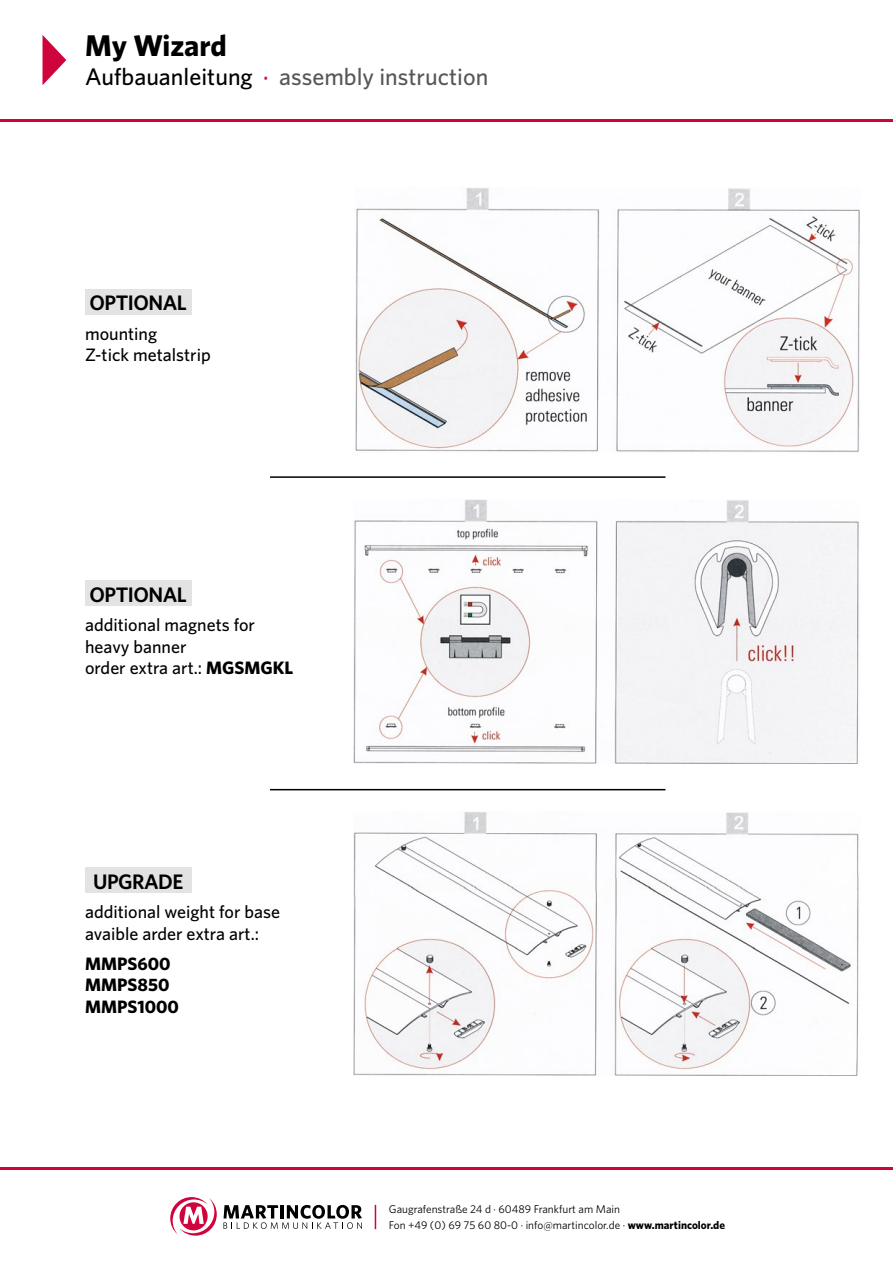
<style>
.page{position:relative;width:893px;height:1263px;background:#fff}
.page>*{position:absolute;margin:0;border:0;box-sizing:border-box;transform-origin:0 0}
.t1{font:700 30px "Whitney";color:#000}
.t2{font:500 24px "Whitney";color:#575756}
.t3{font:600 21px "Whitney";letter-spacing:-.025em;color:#000}
.t4{font:500 18px/21.6px "Whitney";color:#000}
.t5{font:700 18px/21.6px "Whitney";color:#000}
.t6{font:11.25px/16px "Whitney";color:#000}
.s1{color:#000}
.s2{color:#d0043c}
.s3{font-weight:700}
</style>
<div class="page">
<hr style="left:0;top:119px;width:893px;height:2px;background:#d0043c">
<hr style="left:0;top:1167px;width:893px;height:2px;background:#d0043c">
<svg style="left:223px;top:1205px;width:139px;height:24px"></svg>
<svg style="left:170px;top:1197px;width:47px;height:38px"></svg>
<svg style="left:375px;top:1205px;width:1px;height:24px"></svg>
<svg style="left:43px;top:35px;width:23px;height:50px"></svg>
<img style="left:353px;top:500px;width:506px;height:264px">
<hr style="left:270px;top:476px;width:395px;height:2px;background:#000">
<hr style="left:270px;top:789px;width:395px;height:1px;background:#000">
<img style="left:355px;top:188px;width:505px;height:264px">
<img style="left:353px;top:812px;width:506px;height:264px">
<div style="left:85px;top:289px;width:106px;height:26px;background:#e3e3e3"></div>
<div style="left:85px;top:580px;width:106px;height:26px;background:#e3e3e3"></div>
<div style="left:85px;top:867px;width:106px;height:26px;background:#e3e3e3"></div>
<h1 class="t1" style="left:85px;top:27px;width:143px">My Wizard</h1>
<h2 class="t2" style="left:85px;top:62px;width:405px"><span class="s1">Aufbauanleitung</span> <span class="s2">·</span> assembly instruction</h2>
<p class="t3" style="left:90px;top:290px;width:99px">OPTIONAL</p>
<p class="t4" style="left:85px;top:322px;width:127px">mounting<br>Z-tick metalstrip</p>
<p class="t3" style="left:90px;top:582px;width:99px">OPTIONAL</p>
<p class="t4" style="left:85px;top:613px;width:210px">additional magnets for heavy banner<br>order extra art.: <span class="s3">MGSMGKL</span></p>
<p class="t3" style="left:93px;top:869px;width:92px">UPGRADE</p>
<p class="t4" style="left:85px;top:900px;width:196px">additional weight for base avaible arder extra art.:</p>
<p class="t5" style="left:85px;top:952px;width:95px">MMPS600<br>MMPS850<br>MMPS1000</p>
<p class="t6" style="left:389px;top:1200px;width:338px">Gaugrafenstraße 24 d · 60489 Frankfurt am Main<br>Fon +49 (0) 69 75 60 80-0 · info@martincolor.de · <span class="s3">www.martincolor.de</span></p>
</div>
